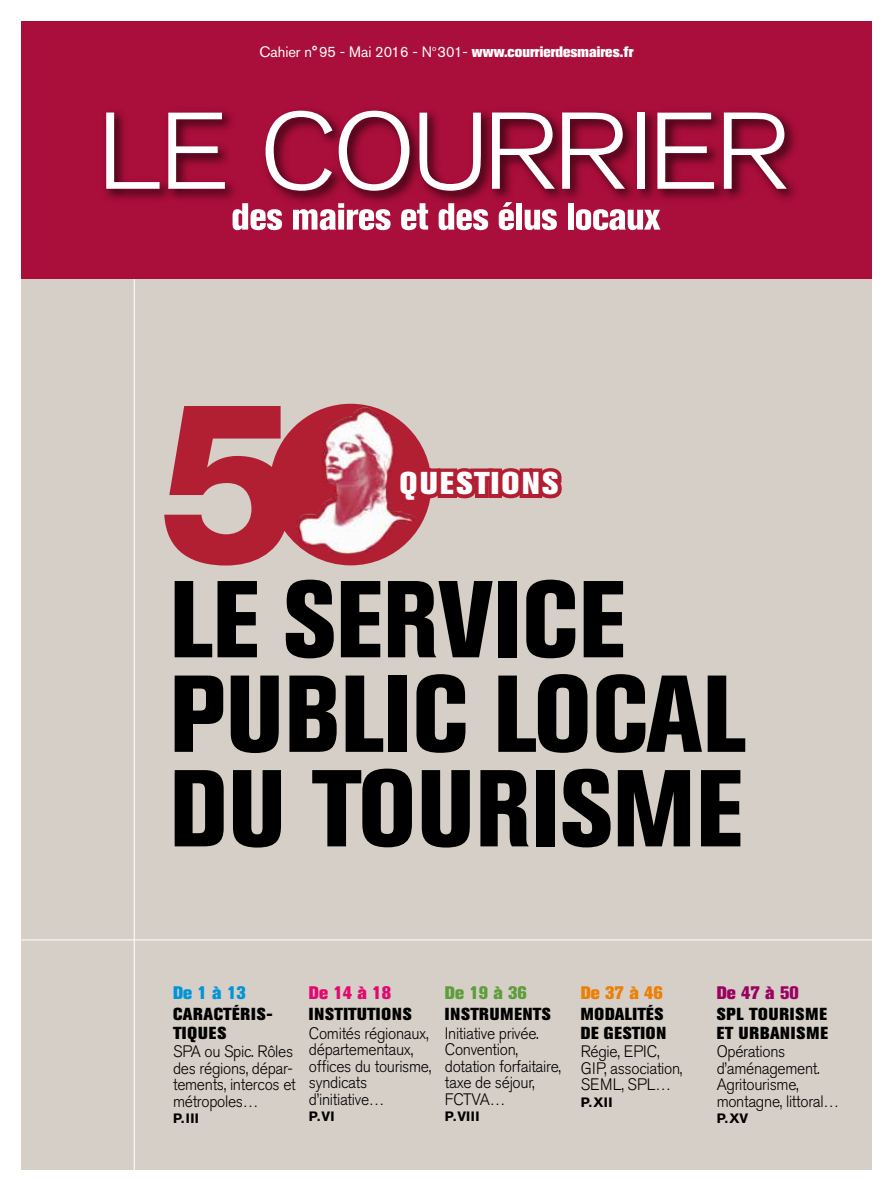
<style>
.page{position:relative;width:893px;height:1191px;background:#fff}
.page>*{position:absolute;margin:0;border:0;box-sizing:border-box;transform-origin:0 0}
.t1{font:800 condensed 108px/94.5px "Akzidenz Grotesk Std";color:#000}
.t2{font:800 31.35px "Akzidenz Grotesk BE";letter-spacing:.08em;color:#fff}
.t3{font:800 18px "Akzidenz Grotesk Std";color:#e00971}
.t4{font:800 18px "Akzidenz Grotesk Std";color:#5e9d3b}
.t5{font:800 18px "Akzidenz Grotesk Std";color:#ec7f05}
.t6{font:800 18px "Akzidenz Grotesk Std";color:#9a0160}
.t7{font:800 18px "Akzidenz Grotesk Std";color:#0094d9}
.t8{font:800 17.25px/18.8px "Akzidenz Grotesk Std";letter-spacing:.045em;color:#000}
.t9{font:800 17.25px/18.8px "Akzidenz Grotesk Std";letter-spacing:.025em;color:#000}
.t10{font:800 17.25px "Akzidenz Grotesk Std";letter-spacing:.015em;color:#000}
.t11{font:300 16.5px/16.5px "Akzidenz Grotesk Std";letter-spacing:-.02em;color:#000;scale:.95 1}
.t12{font:15px "Akzidenz Grotesk Std";color:#fff}
.t13{font:700 13.5px "Akzidenz Grotesk Std";letter-spacing:.04em;color:#000}
.t14{font:9px "Helvetica";color:#000}
.s1{font-weight:800}
</style>
<div class="page">
<div style="left:21px;top:21px;width:851px;height:1148px;background:#d6cfc7"></div>
<hr style="left:134px;top:0;width:1px;height:1191px;background:#fff">
<hr style="left:0;top:939px;width:893px;height:1px;background:#fff">
<div style="left:21px;top:21px;width:851px;height:258px;background:#aa0e3a"></div>
<svg style="left:233px;top:208px;width:49px;height:22px"></svg>
<svg style="left:293px;top:209px;width:98px;height:21px"></svg>
<svg style="left:401px;top:208px;width:27px;height:22px"></svg>
<svg style="left:439px;top:208px;width:49px;height:22px"></svg>
<svg style="left:499px;top:209px;width:15px;height:21px"></svg>
<div style="left:516px;top:203px;width:6px;height:27px;background:#fff"></div>
<svg style="left:525px;top:209px;width:32px;height:21px"></svg>
<div style="left:568px;top:203px;width:6px;height:27px;background:#fff"></div>
<svg style="left:576px;top:209px;width:84px;height:21px"></svg>
<img style="left:104px;top:110px;width:691px;height:98px">
<svg style="left:106px;top:112px;width:54px;height:77px"></svg>
<svg style="left:168px;top:113px;width:57px;height:76px"></svg>
<svg style="left:266px;top:111px;width:66px;height:80px"></svg>
<svg style="left:339px;top:111px;width:71px;height:80px"></svg>
<svg style="left:419px;top:113px;width:62px;height:78px"></svg>
<svg style="left:492px;top:112px;width:63px;height:77px"></svg>
<svg style="left:562px;top:112px;width:63px;height:77px"></svg>
<div style="left:637px;top:113px;width:7px;height:76px;background:#fff"></div>
<svg style="left:657px;top:113px;width:57px;height:76px"></svg>
<svg style="left:724px;top:112px;width:63px;height:77px"></svg>
<svg style="left:164px;top:404px;width:245px;height:161px;fill:#b21e32"></svg>
<img style="left:322px;top:408px;width:39px;height:90px">
<svg style="left:390px;top:409px;width:172px;height:132px"></svg>
<p class="t12" style="left:259px;top:42px;width:376px">Cahier n°95 - Mai 2016 - N<sup>o</sup>301- <span class="s1">WWW.COURRIERDESMAIRES.FR</span></p>
<h2 class="t2" style="left:400px;top:465px;width:160px">QUESTIONS</h2>
<h1 class="t1" style="left:169px;top:573px;width:575px">LE SERVICE<br>PUBLIC LOCAL<br>DU TOURISME</h1>
<p class="t14" style="left:546px;top:644px;width:74px">4/12/06 15:31:02</p>
<p class="t7" style="left:173px;top:982px;width:74px">DE 1 À 13</p>
<p class="t8" style="left:173px;top:1004px;width:101px">CARACTÉRIS-<br>TIQUES</p>
<p class="t11" style="left:173px;top:1043px;width:131px">SPA ou Spic. Rôles des régions, dépar&shy;tements, intercos et métropoles…</p>
<p class="t13" style="left:173px;top:1110px;width:28px">P. III</p>
<p class="t3" style="left:309px;top:982px;width:84px">DE 14 À 18</p>
<p class="t10" style="left:309px;top:1004px;width:104px">INSTITUTIONS</p>
<p class="t11" style="left:309px;top:1025px;width:130px">Comités régionaux, départementaux, offices du tourisme, syndicats d’initiative…</p>
<p class="t13" style="left:309px;top:1108px;width:27px">P. VI</p>
<p class="t4" style="left:445px;top:982px;width:84px">DE 19 À 36</p>
<p class="t8" style="left:445px;top:1004px;width:107px">INSTRUMENTS</p>
<p class="t11" style="left:445px;top:1025px;width:124px">Initiative privée.<br>Convention, dotation forfaitaire, taxe de séjour,<br>FCTVA…</p>
<p class="t13" style="left:445px;top:1108px;width:36px">P. VIII</p>
<p class="t5" style="left:581px;top:982px;width:84px">DE 37 À 46</p>
<p class="t9" style="left:581px;top:1004px;width:87px">MODALITÉS<br>DE GESTION</p>
<p class="t11" style="left:581px;top:1043px;width:109px">Régie, EPIC,<br>GIP, association,<br>SEML, SPL…</p>
<p class="t13" style="left:581px;top:1094px;width:33px">P. XII</p>
<p class="t6" style="left:717px;top:982px;width:84px">DE 47 À 50</p>
<p class="t8" style="left:717px;top:1004px;width:113px">SPL TOURISME<br>ET URBANISME</p>
<p class="t11" style="left:717px;top:1043px;width:130px">Opérations d’aménagement.<br>Agritourisme, montagne, littoral…</p>
<p class="t13" style="left:717px;top:1110px;width:33px">P. xV</p>
</div>
